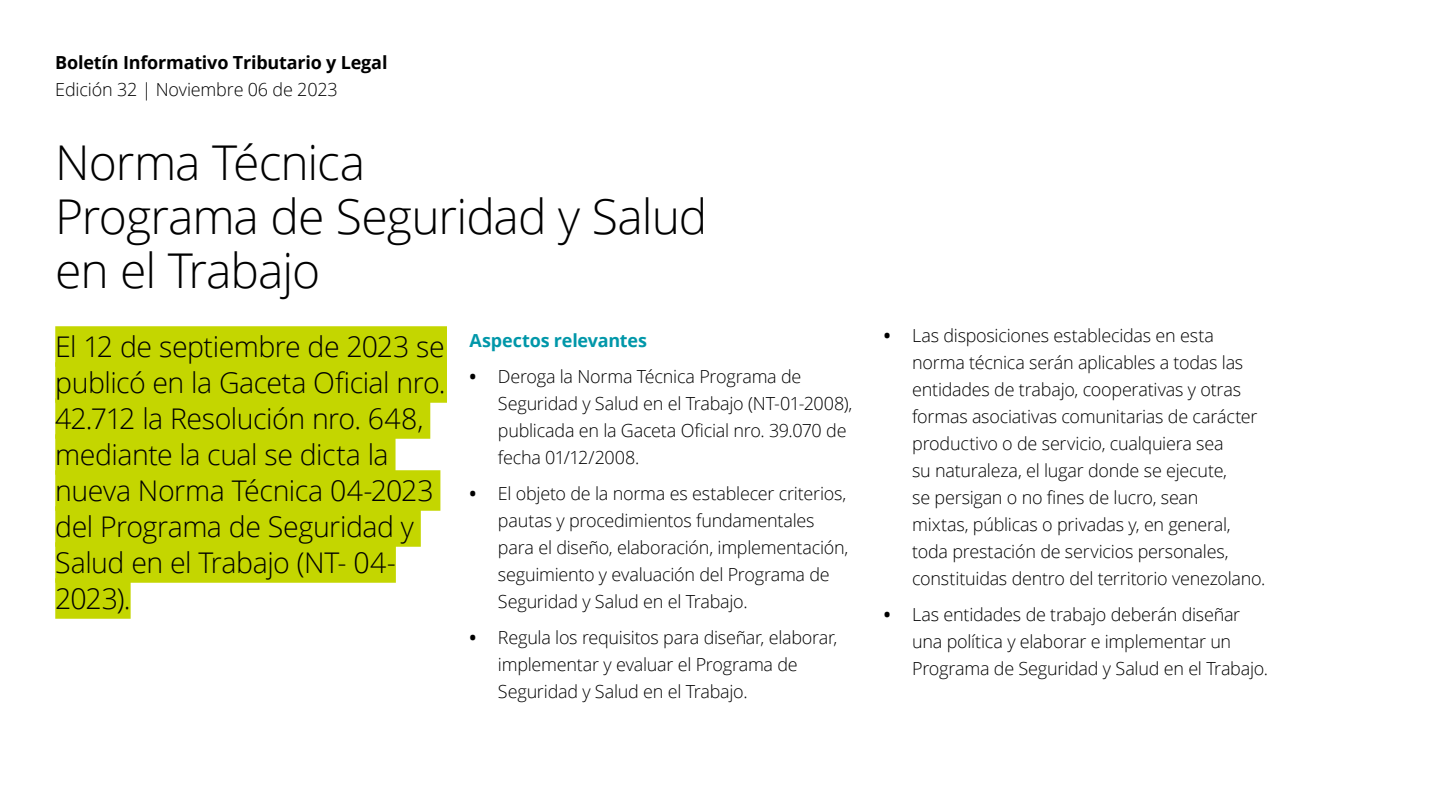
<style>
.page{position:relative;width:1440px;height:810px;background:#fff}
.page>*{position:absolute;margin:0;border:0;box-sizing:border-box;transform-origin:0 0}
.t1{font:300 48px/54px "Open Sans";letter-spacing:-.025em;color:#000}
.t2{font:300 28.5px/36px "Open Sans";letter-spacing:-.02em;color:#000}
.t3{font:300 18px/27px "Open Sans";letter-spacing:-.015em;color:#000}
.t4{font:700 18px "Open Sans";letter-spacing:-.01em;color:#000}
.t5{font:700 18px "Open Sans";letter-spacing:-.01em;color:#0097a9}
.s1{font-weight:700}
</style>
<div class="page">
<div style="left:55px;top:326px;width:392px;height:41px;background:#c4d600"></div>
<div style="left:55px;top:362px;width:392px;height:41px;background:#c4d600"></div>
<div style="left:55px;top:398px;width:375px;height:41px;background:#c4d600"></div>
<div style="left:55px;top:434px;width:341px;height:41px;background:#c4d600"></div>
<div style="left:55px;top:470px;width:385px;height:41px;background:#c4d600"></div>
<div style="left:55px;top:506px;width:366px;height:41px;background:#c4d600"></div>
<div style="left:55px;top:542px;width:341px;height:41px;background:#c4d600"></div>
<div style="left:55px;top:578px;width:76px;height:41px;background:#c4d600"></div>
<p class="t4" style="left:55px;top:50px;width:334px">Boletín Informativo Tributario y Legal</p>
<p class="t3" style="left:55px;top:76px;width:284px">Edición 32 | Noviembre 06 de 2023</p>
<h1 class="t1" style="left:55px;top:134px;width:654px">Norma Técnica<br>Programa de Seguridad y Salud en el Trabajo</h1>
<p class="t5" style="left:470px;top:327px;width:179px">Aspectos relevantes</p>
<p class="t3" style="left:498px;top:362px;width:356px;text-indent:-28px"><span class="s1">•</span> Deroga la Norma Técnica Programa de Seguridad y Salud en el Trabajo (NT-01-2008), publicada en la Gaceta Oficial nro. 39.070 de fecha 01/12/2008.</p>
<p class="t3" style="left:498px;top:479px;width:352px;text-indent:-28px"><span class="s1">•</span> El objeto de la norma es establecer criterios, pautas y procedimientos fundamentales para el diseño, elaboración, implementación, seguimiento y evaluación del Programa de Seguridad y Salud en el Trabajo.</p>
<p class="t3" style="left:498px;top:623px;width:341px;text-indent:-28px"><span class="s1">•</span> Regula los requisitos para diseñar, elaborar, implementar y evaluar el Programa de<br>Seguridad y Salud en el Trabajo.</p>
<h2 class="t2" style="left:55px;top:328px;width:392px">El 12 de septiembre de 2023 se publicó en la Gaceta Oficial nro.<br>42.712 la Resolución nro. 648, mediante la cual se dicta la nueva Norma Técnica 04-2023 del Programa de Seguridad y<br>Salud en el Trabajo (NT- 04-<br>2023).</h2>
<p class="t3" style="left:912px;top:322px;width:355px;text-indent:-28px"><span class="s1">•</span> Las disposiciones establecidas en esta norma técnica serán aplicables a todas las entidades de trabajo, cooperativas y otras formas asociativas comunitarias de carácter productivo o de servicio, cualquiera sea<br>su naturaleza, el lugar donde se ejecute,<br>se persigan o no fines de lucro, sean<br>mixtas, públicas o privadas y, en general, toda prestación de servicios personales, constituidas dentro del territorio venezolano.</p>
<p class="t3" style="left:912px;top:601px;width:357px;text-indent:-28px"><span class="s1">•</span> Las entidades de trabajo deberán diseñar una política y elaborar e implementar un<br>Programa de Seguridad y Salud en el Trabajo.</p>
</div>
